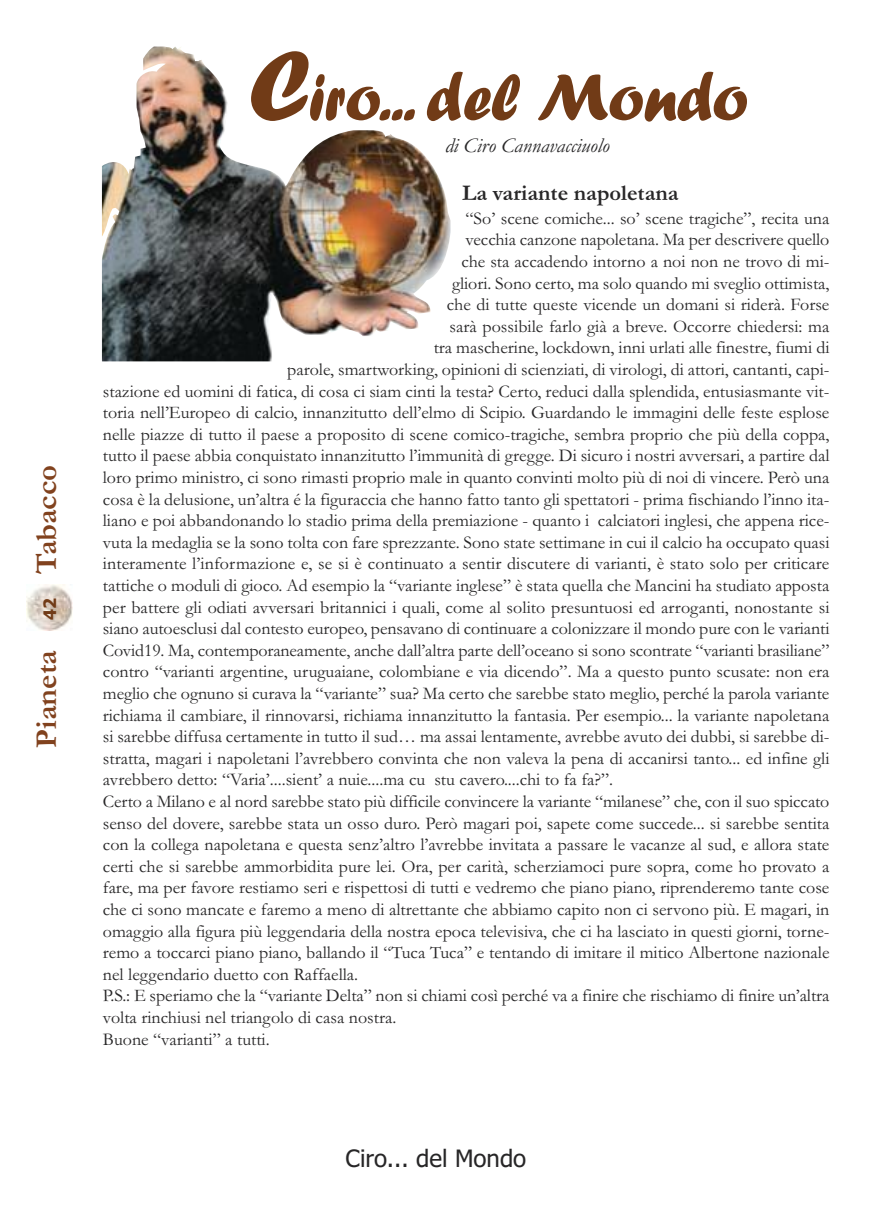
<style>
.page{position:relative;width:872px;height:1212px;background:#fff}
.page>*{position:absolute;margin:0;border:0;box-sizing:border-box;transform-origin:0 0}
.t1{font:68.85px "Forte";letter-spacing:-.015em;color:#713b17}
.t2{font:700 30.6px "Garamond";color:#81421e}
.t3{font:24px "Tahoma";color:#272627}
.t4{font:700 22.5px "Garamond";color:#272627}
.t5{font:italic 21px "Garamond";color:#272627}
.t6{font:18px "Garamond";color:#272627}
.t7{font:700 17.25px "Tahoma";color:#713b17}
.s1{font-size:103.2px}
</style>
<div class="page">
<img style="left:27px;top:585px;width:46px;height:46px">
<img style="left:102px;top:46px;width:348px;height:315px">
<h2 class="t2" style="left:28px;top:574px;width:110px;rotate:-90deg">tabacco</h2>
<p class="t7" style="left:40px;top:620px;width:24px;rotate:-90deg">42</p>
<h2 class="t2" style="left:28px;top:747px;width:99px;rotate:-90deg">Pianeta</h2>
<h1 class="t1" style="left:248px;top:56px;width:501px"><span class="s1">C</span>iro... del Mondo</h1>
<p class="t5" style="left:445px;top:133px;width:166px">di Ciro Cannavacciuolo</p>
<p class="t4" style="left:462px;top:179px;width:218px">La variante napoletana</p>
<p class="t6" style="left:465px;top:207px;width:365px">“So’ scene comiche... so’ scene tragiche”, recita una</p>
<p class="t6" style="left:465px;top:229px;width:365px">vecchia canzone napoletana. Ma per descrivere quello</p>
<p class="t6" style="left:461px;top:250px;width:369px">che sta accadendo intorno a noi non ne trovo di mi-</p>
<p class="t6" style="left:452px;top:272px;width:379px">gliori. Sono certo, ma solo quando mi sveglio ottimista,</p>
<p class="t6" style="left:447px;top:293px;width:384px">che di tutte queste vicende un domani si riderà. Forse</p>
<p class="t6" style="left:449px;top:315px;width:381px">sarà possibile farlo già a breve. Occorre chiedersi: ma</p>
<p class="t6" style="left:433px;top:337px;width:397px">tra mascherine, lockdown, inni urlati alle finestre, fiumi di</p>
<p class="t6" style="left:287px;top:358px;width:544px">parole, smartworking, opinioni di scienziati, di virologi, di attori, cantanti, capi-</p>
<p class="t6" style="left:103px;top:380px;width:728px">stazione ed uomini di fatica, di cosa ci siam cinti la testa? Certo, reduci dalla splendida, entusiasmante vit-</p>
<p class="t6" style="left:103px;top:401px;width:728px">toria nell’Europeo di calcio, innanzitutto dell’elmo di Scipio. Guardando le immagini delle feste esplose</p>
<p class="t6" style="left:103px;top:423px;width:728px">nelle piazze di tutto il paese a proposito di scene comico-tragiche, sembra proprio che più della coppa,</p>
<p class="t6" style="left:103px;top:445px;width:728px">tutto il paese abbia conquistato innanzitutto l’immunità di gregge. Di sicuro i nostri avversari, a partire dal</p>
<p class="t6" style="left:103px;top:466px;width:728px">loro primo ministro, ci sono rimasti proprio male in quanto convinti molto più di noi di vincere. Però una</p>
<p class="t6" style="left:103px;top:488px;width:728px">cosa è la delusione, un’altra é la figuraccia che hanno fatto tanto gli spettatori - prima fischiando l’inno ita-</p>
<p class="t6" style="left:103px;top:509px;width:728px">liano e poi abbandonando lo stadio prima della premiazione - quanto i calciatori inglesi, che appena rice-</p>
<p class="t6" style="left:103px;top:531px;width:728px">vuta la medaglia se la sono tolta con fare sprezzante. Sono state settimane in cui il calcio ha occupato quasi</p>
<p class="t6" style="left:103px;top:553px;width:728px">interamente l’informazione e, se si è continuato a sentir discutere di varianti, è stato solo per criticare</p>
<p class="t6" style="left:103px;top:574px;width:728px">tattiche o moduli di gioco. Ad esempio la “variante inglese” è stata quella che Mancini ha studiato apposta</p>
<p class="t6" style="left:103px;top:596px;width:728px">per battere gli odiati avversari britannici i quali, come al solito presuntuosi ed arroganti, nonostante si</p>
<p class="t6" style="left:103px;top:617px;width:728px">siano autoesclusi dal contesto europeo, pensavano di continuare a colonizzare il mondo pure con le varianti</p>
<p class="t6" style="left:103px;top:639px;width:728px">Covid19. Ma, contemporaneamente, anche dall’altra parte dell’oceano si sono scontrate “varianti brasiliane”</p>
<p class="t6" style="left:103px;top:661px;width:728px">contro “varianti argentine, uruguaiane, colombiane e via dicendo”. Ma a questo punto scusate: non era</p>
<p class="t6" style="left:103px;top:682px;width:728px">meglio che ognuno si curava la “variante” sua? Ma certo che sarebbe stato meglio, perché la parola variante</p>
<p class="t6" style="left:103px;top:704px;width:728px">richiama il cambiare, il rinnovarsi, richiama innanzitutto la fantasia. Per esempio... la variante napoletana</p>
<p class="t6" style="left:103px;top:725px;width:728px">si sarebbe diffusa certamente in tutto il sud… ma assai lentamente, avrebbe avuto dei dubbi, si sarebbe di-</p>
<p class="t6" style="left:103px;top:747px;width:728px">stratta, magari i napoletani l’avrebbero convinta che non valeva la pena di accanirsi tanto... ed infine gli</p>
<p class="t6" style="left:103px;top:769px;width:512px">avrebbero detto: “Varia’....sient’ a nuie....ma cu stu cavero....chi to fa fa?”.</p>
<p class="t6" style="left:103px;top:790px;width:728px">Certo a Milano e al nord sarebbe stato più difficile convincere la variante “milanese” che, con il suo spiccato</p>
<p class="t6" style="left:103px;top:812px;width:728px">senso del dovere, sarebbe stata un osso duro. Però magari poi, sapete come succede... si sarebbe sentita</p>
<p class="t6" style="left:103px;top:833px;width:728px">con la collega napoletana e questa senz’altro l’avrebbe invitata a passare le vacanze al sud, e allora state</p>
<p class="t6" style="left:103px;top:855px;width:728px">certi che si sarebbe ammorbidita pure lei. Ora, per carità, scherziamoci pure sopra, come ho provato a</p>
<p class="t6" style="left:103px;top:877px;width:728px">fare, ma per favore restiamo seri e rispettosi di tutti e vedremo che piano piano, riprenderemo tante cose</p>
<p class="t6" style="left:103px;top:898px;width:728px">che ci sono mancate e faremo a meno di altrettante che abbiamo capito non ci servono più. E magari, in</p>
<p class="t6" style="left:103px;top:920px;width:728px">omaggio alla figura più leggendaria della nostra epoca televisiva, che ci ha lasciato in questi giorni, torne-</p>
<p class="t6" style="left:103px;top:941px;width:728px">remo a toccarci piano piano, ballando il “Tuca Tuca” e tentando di imitare il mitico Albertone nazionale</p>
<p class="t6" style="left:103px;top:963px;width:257px">nel leggendario duetto con Raffaella.</p>
<p class="t6" style="left:103px;top:985px;width:728px">P.S.: E speriamo che la “variante Delta” non si chiami così perché va a finire che rischiamo di finire un’altra</p>
<p class="t6" style="left:103px;top:1006px;width:295px">volta rinchiusi nel triangolo di casa nostra.</p>
<p class="t6" style="left:103px;top:1028px;width:168px">Buone “varianti” a tutti.</p>
<h3 class="t3" style="left:346px;top:1144px;width:182px">Ciro... del Mondo</h3>
</div>
